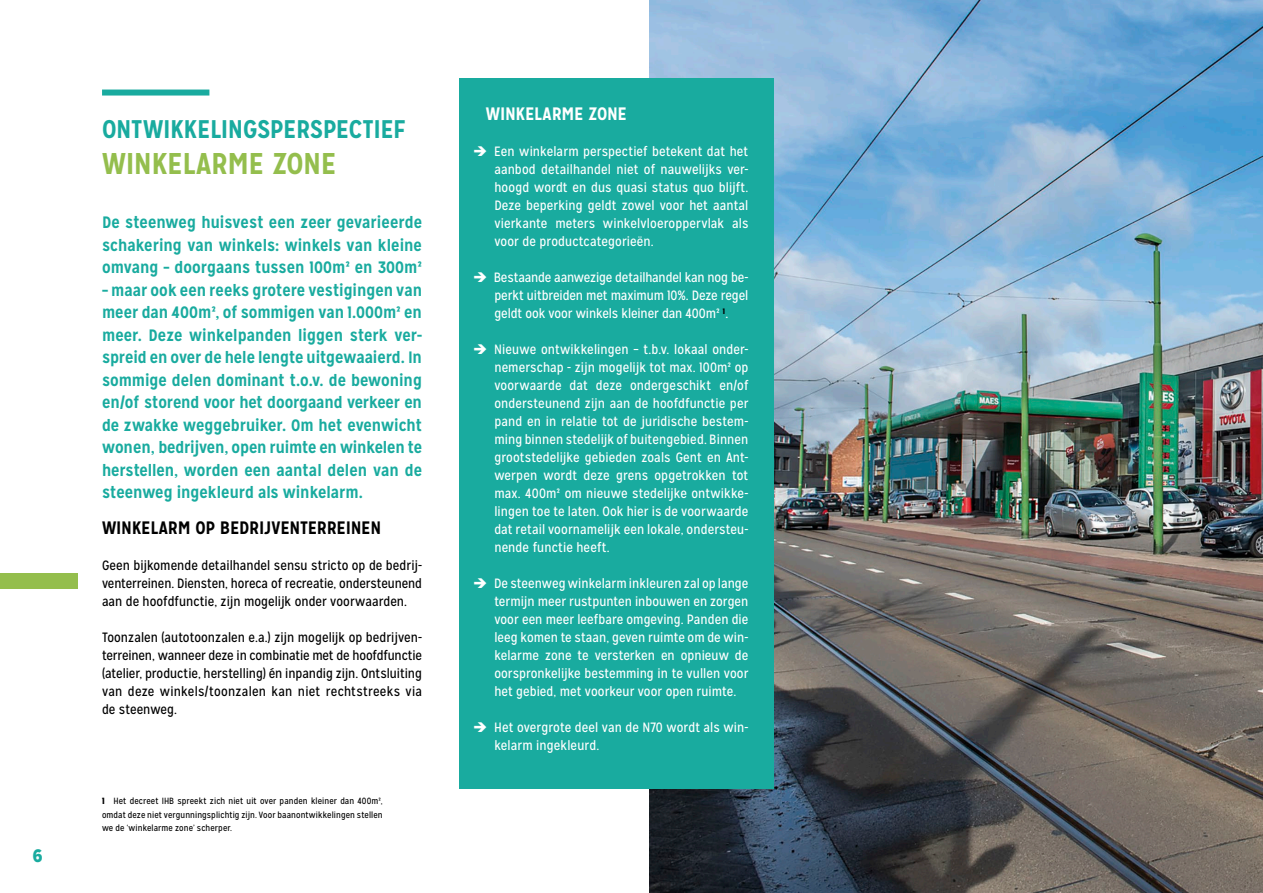
<style>
.page{position:relative;width:1263px;height:893px;background:#fff}
.page>*{position:absolute;margin:0;border:0;box-sizing:border-box;transform-origin:0 0}
.t1{font:700 30px "Mission Gothic";letter-spacing:-.02em;color:#94be4d}
.t2{font:700 25.5px "Mission Gothic";letter-spacing:-.015em;color:#19ab9f}
.t3{font:700 18px "Mission Gothic";letter-spacing:-.02em;color:#000}
.t4{font:700 18px "Mission Gothic";letter-spacing:-.02em;color:#fff}
.t5{font:900 18px "Mission Gothic";color:#19ab9f}
.t6{font:700 16.5px/22.5px "Mission Gothic";color:#19ab9f;text-align:justify}
.t7{font:13.5px/18px "Mission Gothic";letter-spacing:.005em;color:#fff;text-align:justify}
.t8{font:13.5px/18px "Mission Gothic";letter-spacing:.01em;color:#000;text-align:justify}
.t9{font:9px/13.5px "Mission Gothic";letter-spacing:.01em;color:#000;text-align:justify}
.s1{font-weight:900}
</style>
<div class="page">
<img style="left:649px;top:0;width:614px;height:893px">
<div style="left:459px;top:79px;width:315px;height:710px;background:#19ab9f"></div>
<div style="left:102px;top:90px;width:107px;height:6px;background:#19ab9f"></div>
<div style="left:0;top:573px;width:78px;height:16px;background:#94be4d"></div>
<h3 class="t5" style="left:33px;top:844px;width:11px">6</h3>
<h2 class="t2" style="left:102px;top:113px;width:305px">ONTWIKKELINGSPERSPECTIEF</h2>
<h1 class="t1" style="left:102px;top:145px;width:236px">WINKELARME ZONE</h1>
<p class="t6" style="left:102px;top:211px;width:321px">De steenweg huisvest een zeer gevarieerde schakering van winkels: winkels van kleine omvang – doorgaans tussen 100m² en 300m²</p>
<p class="t6" style="left:102px;top:279px;width:321px">– maar ook een reeks grotere vestigingen van meer dan 400m², of sommigen van 1.000m² en meer. Deze winkelpanden liggen sterk ver&shy;spreid en over de hele lengte uitgewaaierd. In sommige delen dominant t.o.v. de bewoning en/of storend voor het doorgaand verkeer en de zwakke weggebruiker. Om het evenwicht wonen, bedrijven, open ruimte en winkelen te herstellen, worden een aantal delen van de steenweg ingekleurd als winkelarm.</p>
<h3 class="t3" style="left:102px;top:516px;width:281px">WINKELARM OP BEDRIJVENTERREINEN</h3>
<p class="t8" style="left:102px;top:556px;width:321px">Geen bijkomende detailhandel sensu stricto op de bedrij&shy;venterreinen. Diensten, horeca of recreatie, ondersteunend aan de hoofdfunctie, zijn mogelijk onder voorwaarden.</p>
<p class="t8" style="left:102px;top:628px;width:322px">Toonzalen (autotoonzalen e.a.) zijn mogelijk op bedrijven&shy;terreinen, wanneer deze in combinatie met de hoofdfunctie (atelier, productie, herstelling) én inpandig zijn. Ontsluiting van deze winkels/toonzalen kan niet rechtstreeks via de steenweg.</p>
<p class="t9" style="left:102px;top:794px;width:282px"><span class="s1">1</span> Het decreet IHB spreekt zich niet uit over panden kleiner dan 400m², omdat deze niet vergunningsplichtig zijn. Voor baanontwikkelingen stellen we de ‘winkelarme zone’ scherper.</p>
<h3 class="t4" style="left:486px;top:102px;width:143px">WINKELARME ZONE</h3>
<p class="t7" style="left:494px;top:142px;width:256px">Een winkelarm perspectief betekent dat het aanbod detailhandel niet of nauwelijks ver&shy;hoogd wordt en dus quasi status quo blijft.<br>Deze beperking geldt zowel voor het aantal vierkante meters winkelvloeroppervlak als voor de productcategorieën.</p>
<p class="t7" style="left:494px;top:268px;width:256px">Bestaande aanwezige detailhandel kan nog be&shy;perkt uitbreiden met maximum 10%. Deze regel geldt ook voor winkels kleiner dan 400m² <sup>1</sup>.</p>
<p class="t7" style="left:494px;top:340px;width:256px">Nieuwe ontwikkelingen – t.b.v. lokaal onder&shy;nemerschap - zijn mogelijk tot max. 100m² op voorwaarde dat deze ondergeschikt en/of ondersteunend zijn aan de hoofdfunctie per pand en in relatie tot de juridische bestem&shy;ming binnen stedelijk of buitengebied. Binnen grootstedelijke gebieden zoals Gent en Ant&shy;werpen wordt deze grens opgetrokken tot max. 400m² om nieuwe stedelijke ontwikke&shy;lingen toe te laten. Ook hier is de voorwaarde dat retail voornamelijk een lokale, ondersteu&shy;nende functie heeft.</p>
<p class="t7" style="left:494px;top:574px;width:256px">De steenweg winkelarm inkleuren zal op lange termijn meer rustpunten inbouwen en zorgen voor een meer leefbare omgeving. Panden die leeg komen te staan, geven ruimte om de win&shy;kelarme zone te versterken en opnieuw de oorspronkelijke bestemming in te vullen voor het gebied, met voorkeur voor open ruimte.</p>
<p class="t7" style="left:494px;top:718px;width:256px">Het overgrote deel van de N70 wordt als win&shy;kelarm ingekleurd.</p>
</div>
